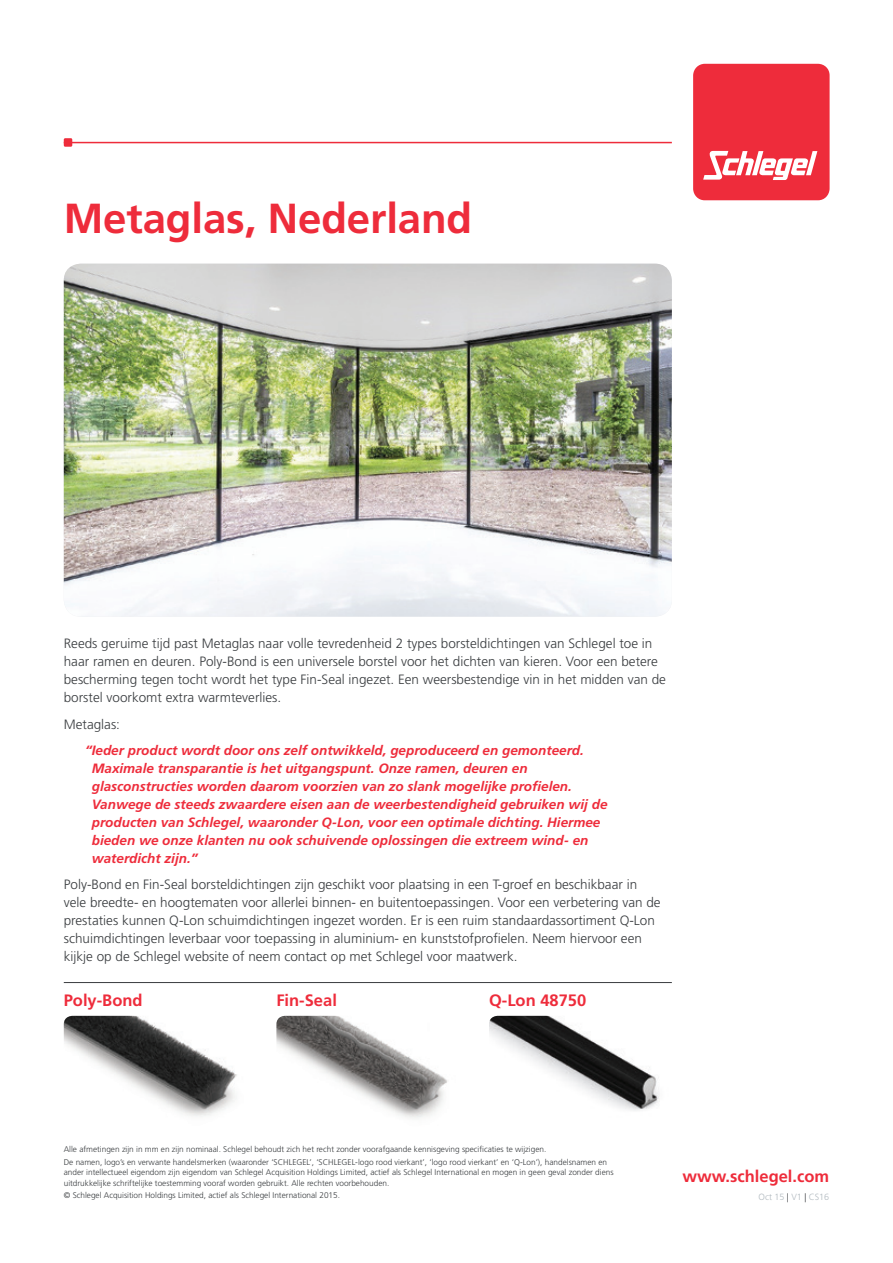
<style>
.page{position:relative;width:893px;height:1263px;background:#fff}
.page>*{position:absolute;margin:0;border:0;box-sizing:border-box;transform-origin:0 0}
.t1{font:700 42px "Frutiger";letter-spacing:-.005em;color:#ee2c3b}
.t2{font:700 16.5px "Frutiger";color:#ee2c3b}
.t3{font:300 13.5px/18px "Frutiger";color:#393c3f}
.t4{font:italic 700 13.5px/18px "Frutiger";color:#ee2c3b}
.t5{font:300 9px "Frutiger";letter-spacing:-.005em;color:#b1b9bf}
.t6{font:300 8.25px/12.6px "Frutiger";color:#393c3f}
.s1{color:#393c3f}
</style>
<div class="page">
<img style="left:64px;top:1016px;width:173px;height:101px">
<img style="left:276px;top:1016px;width:172px;height:102px">
<img style="left:489px;top:1016px;width:171px;height:95px">
<hr style="left:64px;top:982px;width:608px;height:1px;background:#393c3f">
<img style="left:64px;top:264px;width:608px;height:353px">
<hr style="left:64px;top:142px;width:608px;height:1px;background:#ee2c3b">
<div style="left:64px;top:138px;width:8px;height:9px;background:#ee2c3b"></div>
<div style="left:693px;top:64px;width:137px;height:136px;background:#ee2c3b;border-radius:11px"></div>
<svg style="left:703px;top:151px;width:114px;height:29px"></svg>
<h1 class="t1" style="left:64px;top:193px;width:410px">Metaglas, Nederland</h1>
<p class="t3" style="left:64px;top:634px;width:604px">Reeds geruime tijd past Metaglas naar volle tevredenheid 2 types borsteldichtingen van Schlegel toe in haar ramen en deuren. Poly-Bond is een universele borstel voor het dichten van kieren. Voor een betere bescherming tegen tocht wordt het type Fin-Seal ingezet. Een weersbestendige vin in het midden van de borstel voorkomt extra warmteverlies.</p>
<p class="t3" style="left:64px;top:715px;width:58px">Metaglas:</p>
<p class="t4" style="left:92px;top:741px;width:517px;text-indent:-7px">“Ieder product wordt door ons zelf ontwikkeld, geproduceerd en gemonteerd.<br>Maximale transparantie is het uitgangspunt. Onze ramen, deuren en glasconstructies worden daarom voorzien van zo slank mogelijke profielen.<br>Vanwege de steeds zwaardere eisen aan de weerbestendigheid gebruiken wij de producten van Schlegel, waaronder Q-Lon, voor een optimale dichting. Hiermee bieden we onze klanten nu ook schuivende oplossingen die extreem wind- en waterdicht zijn.”</p>
<p class="t3" style="left:64px;top:876px;width:598px">Poly-Bond en Fin-Seal borsteldichtingen zijn geschikt voor plaatsing in een T-groef en beschikbaar in vele breedte- en hoogtematen voor allerlei binnen- en buitentoepassingen. Voor een verbetering van de prestaties kunnen Q-Lon schuimdichtingen ingezet worden. Er is een ruim standaardassortiment Q-Lon schuimdichtingen leverbaar voor toepassing in aluminium- en kunststofprofielen. Neem hiervoor een kijkje op de Schlegel website of neem contact op met Schlegel voor maatwerk.</p>
<p class="t2" style="left:64px;top:990px;width:80px">Poly-Bond</p>
<p class="t2" style="left:276px;top:990px;width:62px">Fin-Seal</p>
<p class="t2" style="left:489px;top:990px;width:99px">Q-Lon 48750</p>
<p class="t6" style="left:64px;top:1143px;width:545px">Alle afmetingen zijn in mm en zijn nominaal. Schlegel behoudt zich het recht zonder voorafgaande kennisgeving specificaties te wijzigen.<br>De namen, logo’s en verwante handelsmerken (waaronder ‘SCHLEGEL’, ‘SCHLEGEL-logo rood vierkant’, ‘logo rood vierkant’ en ‘Q-Lon’), handelsnamen en</p>
<p class="t6" style="left:64px;top:1167px;width:551px;line-height:10.5px">ander intellectueel eigendom zijn eigendom van Schlegel Acquisition Holdings Limited, actief als Schlegel International en mogen in geen geval zonder diens uitdrukkelijke schriftelijke toestemming vooraf worden gebruikt. Alle rechten voorbehouden.</p>
<p class="t6" style="left:64px;top:1189px;width:278px">© Schlegel Acquisition Holdings Limited, actief als Schlegel International 2015.</p>
<p class="t2" style="left:682px;top:1166px;width:148px">www.schlegel.com</p>
<p class="t5" style="left:759px;top:1191px;width:72px">Oct 15 <span class="s1">|</span> V1 <span class="s1">|</span> CS16</p>
</div>
